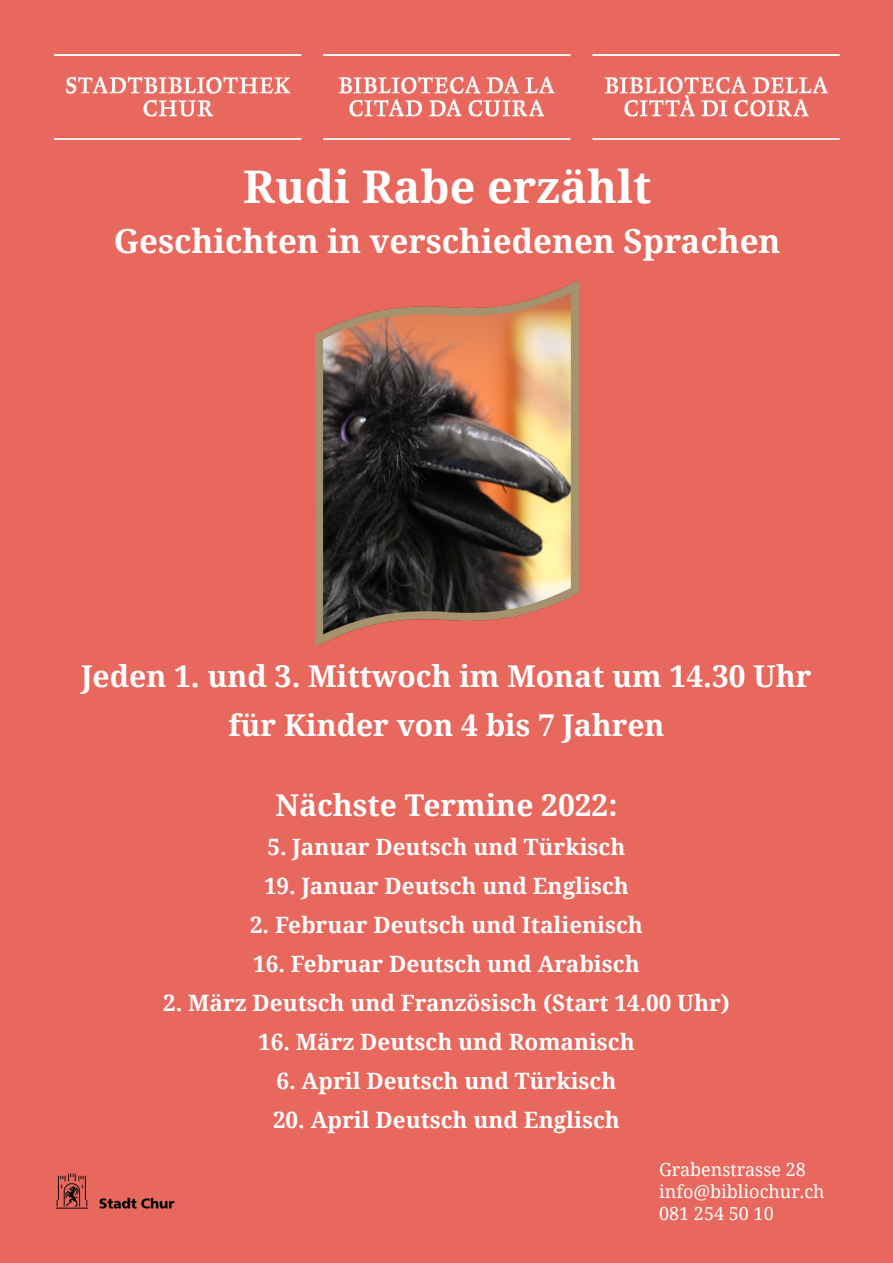
<style>
.page{position:relative;width:893px;height:1263px;background:#fff}
.page>*{position:absolute;margin:0;border:0;box-sizing:border-box;transform-origin:0 0}
.t1{font:700 45px "Noto Serif";color:#fff}
.t2{font:700 33px "Noto Serif";color:#fff}
.t3{font:700 30px "Noto Serif";color:#fff}
.t4{font:700 22.5px "Noto Serif";color:#fff}
.t5{font:18px "Noto Serif";color:#fff}
</style>
<div class="page">
<div style="left:1px;top:1px;width:892px;height:1262px;background:#e8685e"></div>
<img style="left:55px;top:55px;width:785px;height:84px">
<img style="left:315px;top:281px;width:264px;height:365px">
<img style="left:56px;top:1174px;width:118px;height:35px">
<p class="t1" style="left:243px;top:155px;width:410px">Rudi Rabe erzählt</p>
<p class="t2" style="left:114px;top:218px;width:668px">Geschichten in verschiedenen Sprachen</p>
<p class="t3" style="left:82px;top:655px;width:731px">Jeden 1. und 3. Mittwoch im Monat um 14.30 Uhr</p>
<p class="t3" style="left:228px;top:704px;width:438px">für Kinder von 4 bis 7 Jahren</p>
<p class="t3" style="left:276px;top:784px;width:343px">Nächste Termine 2022:</p>
<p class="t4" style="left:268px;top:831px;width:359px">5. Januar Deutsch und Türkisch</p>
<p class="t4" style="left:264px;top:870px;width:366px">19. Januar Deutsch und Englisch</p>
<p class="t4" style="left:250px;top:909px;width:394px">2. Februar Deutsch und Italienisch</p>
<p class="t4" style="left:253px;top:948px;width:388px">16. Februar Deutsch und Arabisch</p>
<p class="t4" style="left:163px;top:987px;width:568px">2. März Deutsch und Französisch (Start 14.00 Uhr)</p>
<p class="t4" style="left:258px;top:1026px;width:378px">16. März Deutsch und Romanisch</p>
<p class="t4" style="left:277px;top:1065px;width:341px">6. April Deutsch und Türkisch</p>
<p class="t4" style="left:273px;top:1104px;width:348px">20. April Deutsch und Englisch</p>
<p class="t5" style="left:659px;top:1157px;width:148px">Grabenstrasse 28</p>
<p class="t5" style="left:659px;top:1179px;width:167px">info@bibliochur.ch</p>
<p class="t5" style="left:659px;top:1201px;width:116px">081 254 50 10</p>
</div>
